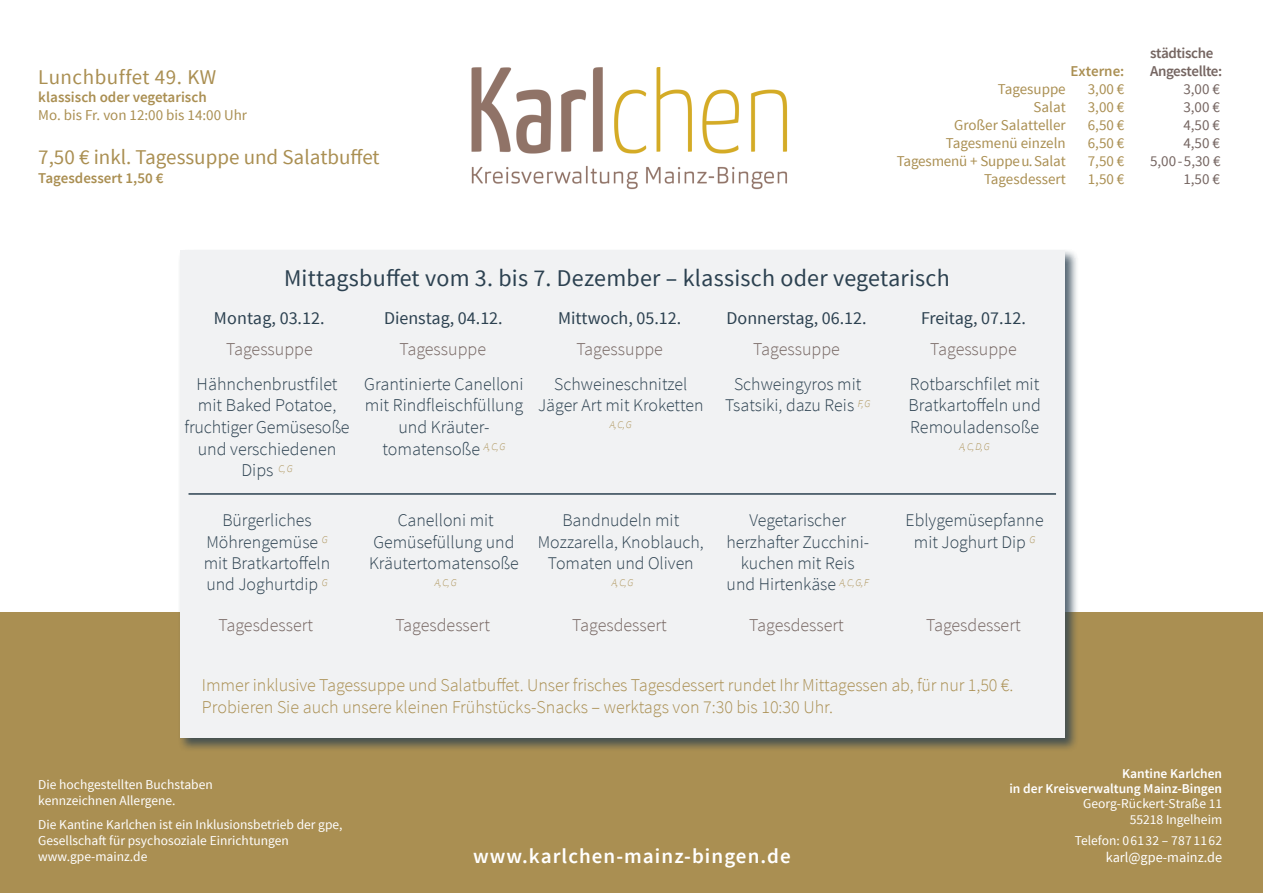
<style>
.page{position:relative;width:1263px;height:893px;background:#fff}
.page>*{position:absolute;margin:0;border:0;box-sizing:border-box;transform-origin:0 0}
.t1{font:24px "Source Sans Pro";letter-spacing:.01em;color:#2c4150}
.t2{font:21px "Source Sans Pro";color:#aa8f52}
.t3{font:600 21px "Source Sans Pro";letter-spacing:.05em;color:#fff}
.t4{font:21px "Source Sans Pro";letter-spacing:.025em;color:#aa8f52}
.t5{font:300 18px/21.6px "Source Sans Pro";color:#2c4150;text-align:center}
.t6{font:300 18px "Source Sans Pro";letter-spacing:-.005em;color:#aa8f52}
.t7{font:300 18px "Source Sans Pro";color:#756561}
.t8{font:18px "Source Sans Pro";color:#2c4150}
.t9{font:300 17.85px/21.5px "Source Sans Pro";color:#2c4150;text-align:center}
.t10{font:15px "Source Sans Pro";color:#aa8f52}
.t11{font:600 15px "Source Sans Pro";color:#aa8f52}
.t12{font:15px "Source Sans Pro";color:#756561}
.t13{font:600 15px "Source Sans Pro";letter-spacing:-.025em;color:#756561}
.t14{font:14.25px "Source Sans Pro";color:#fff}
.t15{font:13.5px "Source Sans Pro";color:#fff}
.t16{font:600 13.5px "Source Sans Pro";color:#fff}
.t17{font:13.5px "Source Sans Pro";letter-spacing:.02em;color:#fff}
.t18{font:italic 300 10.35px "Source Sans Pro";color:#aa8f52}
</style>
<div class="page">
<div style="left:0;top:612px;width:1263px;height:281px;background:#aa8f52"></div>
<div style="left:178px;top:248px;width:901px;height:505px;background:#2c4150;opacity:.8"></div>
<div style="left:180px;top:250px;width:884px;height:488px;background:#f1f2f3"></div>
<img style="left:471px;top:67px;width:317px;height:123px">
<hr style="left:189px;top:493px;width:867px;height:2px;background:#2c4150">
<p class="t4" style="left:38px;top:64px;width:179px">Lunchbuffet 49. KW</p>
<p class="t11" style="left:38px;top:88px;width:170px">klassisch oder vegetarisch</p>
<p class="t10" style="left:38px;top:106px;width:210px">Mo. bis Fr. von 12:00 bis 14:00 Uhr</p>
<p class="t2" style="left:38px;top:144px;width:343px">7,50 € inkl. Tagessuppe und Salatbuffet</p>
<p class="t11" style="left:38px;top:169px;width:127px">Tagesdessert 1,50 €</p>
<p class="t11" style="left:1070px;top:61px;width:55px">Externe:</p>
<p class="t10" style="left:1088px;top:79px;width:38px">3,00 €</p>
<p class="t10" style="left:1088px;top:97px;width:38px">3,00 €</p>
<p class="t10" style="left:1088px;top:115px;width:38px">6,50 €</p>
<p class="t10" style="left:1088px;top:133px;width:38px">6,50 €</p>
<p class="t10" style="left:1088px;top:151px;width:38px">7,50 €</p>
<p class="t10" style="left:1088px;top:169px;width:38px">1,50 €</p>
<p class="t10" style="left:998px;top:79px;width:69px">Tagesuppe</p>
<p class="t10" style="left:1033px;top:97px;width:34px">Salat</p>
<p class="t10" style="left:954px;top:115px;width:113px">Großer Salatteller</p>
<p class="t10" style="left:946px;top:133px;width:121px">Tagesmenü einzeln</p>
<p class="t10" style="left:897px;top:151px;width:170px">Tagesmenü + Suppe u. Salat</p>
<p class="t10" style="left:984px;top:169px;width:83px">Tagesdessert</p>
<p class="t13" style="left:1150px;top:43px;width:65px">städtische</p>
<p class="t13" style="left:1150px;top:61px;width:74px">Angestellte:</p>
<p class="t12" style="left:1183px;top:79px;width:38px">3,00 €</p>
<p class="t12" style="left:1183px;top:97px;width:38px">3,00 €</p>
<p class="t12" style="left:1183px;top:115px;width:38px">4,50 €</p>
<p class="t12" style="left:1183px;top:133px;width:38px">4,50 €</p>
<p class="t12" style="left:1150px;top:151px;width:72px">5,00 - 5,30 €</p>
<p class="t12" style="left:1183px;top:169px;width:38px">1,50 €</p>
<p class="t1" style="left:284px;top:263px;width:667px">Mittagsbuffet vom 3. bis 7. Dezember – klassisch oder vegetarisch</p>
<p class="t8" style="left:214px;top:306px;width:112px">Montag, 03.12.</p>
<p class="t8" style="left:384px;top:306px;width:120px">Dienstag, 04.12.</p>
<p class="t8" style="left:558px;top:306px;width:125px">Mittwoch, 05.12.</p>
<p class="t8" style="left:727px;top:306px;width:141px">Donnerstag, 06.12.</p>
<p class="t8" style="left:921px;top:306px;width:106px">Freitag, 07.12.</p>
<p class="t7" style="left:226px;top:339px;width:88px">Tagessuppe</p>
<p class="t7" style="left:399px;top:339px;width:88px">Tagessuppe</p>
<p class="t7" style="left:576px;top:339px;width:88px">Tagessuppe</p>
<p class="t7" style="left:753px;top:339px;width:88px">Tagessuppe</p>
<p class="t7" style="left:930px;top:339px;width:88px">Tagessuppe</p>
<p class="t5" style="left:197px;top:373px;width:142px">Hähnchenbrustfilet</p>
<p class="t5" style="left:184px;top:395px;width:167px">mit Baked Potatoe, fruchtiger Gemüsesoße und verschiedenen<br>Dips <sup>C,</sup> <sup>G</sup></p>
<p class="t9" style="left:206px;top:510px;width:123px">Bürgerliches<br>Möhrengemüse <sup>G</sup></p>
<p class="t9" style="left:204px;top:552px;width:128px">mit Bratkartoffeln</p>
<p class="t9" style="left:206px;top:574px;width:123px">und Joghurtdip <sup>G</sup></p>
<p class="t5" style="left:364px;top:373px;width:161px">Grantinierte Canelloni mit Rindfleischfüllung und Kräuter-</p>
<p class="t5" style="left:382px;top:438px;width:125px">tomatensoße <sup>A,</sup> <sup>C,</sup> <sup>G</sup></p>
<p class="t9" style="left:538px;top:373px;width:167px">Schweineschnitzel<br>Jäger Art mit Kroketten</p>
<p class="t18" style="left:610px;top:419px;width:23px">A, C, G</p>
<p class="t9" style="left:398px;top:510px;width:98px">Canelloni mit</p>
<p class="t9" style="left:369px;top:531px;width:151px;text-align:left">Gemüsefüllung und<br>Kräutertomatensoße</p>
<p class="t18" style="left:435px;top:576px;width:23px">A, C, G</p>
<p class="t9" style="left:562px;top:510px;width:118px">Bandnudeln mit</p>
<p class="t9" style="left:538px;top:531px;width:168px">Mozzarella, Knoblauch,<br>Tomaten und Oliven</p>
<p class="t18" style="left:612px;top:576px;width:23px">A, C, G</p>
<p class="t9" style="left:734px;top:373px;width:129px">Schweingyros mit</p>
<p class="t9" style="left:725px;top:394px;width:147px">Tsatsiki, dazu Reis <sup>F,</sup> <sup>G</sup></p>
<p class="t9" style="left:749px;top:510px;width:98px">Vegetarischer</p>
<p class="t9" style="left:726px;top:531px;width:144px">herzhafter Zucchini&shy;kuchen mit Reis</p>
<p class="t9" style="left:727px;top:574px;width:144px">und Hirtenkäse <sup>A,</sup> <sup>C,</sup> <sup>G,</sup> <sup>F</sup></p>
<p class="t5" style="left:910px;top:373px;width:131px">Rotbarschfilet mit</p>
<p class="t5" style="left:908px;top:395px;width:134px;text-align:left">Bratkartoffeln und<br>Remouladensoße</p>
<p class="t18" style="left:959px;top:440px;width:32px">A, C, D, G</p>
<p class="t9" style="left:906px;top:510px;width:140px">Eblygemüsepfanne</p>
<p class="t9" style="left:914px;top:531px;width:123px">mit Joghurt Dip <sup>G</sup></p>
<p class="t7" style="left:218px;top:614px;width:96px">Tagesdessert</p>
<p class="t7" style="left:395px;top:614px;width:96px">Tagesdessert</p>
<p class="t7" style="left:572px;top:614px;width:96px">Tagesdessert</p>
<p class="t7" style="left:749px;top:614px;width:96px">Tagesdessert</p>
<p class="t7" style="left:926px;top:614px;width:96px">Tagesdessert</p>
<p class="t6" style="left:202px;top:674px;width:813px">Immer inklusive Tagessuppe und Salatbuffet. Unser frisches Tagesdessert rundet Ihr Mittagessen ab, für nur 1,50 €.</p>
<p class="t6" style="left:202px;top:696px;width:633px">Probieren Sie auch unsere kleinen Frühstücks-Snacks – werktags von 7:30 bis 10:30 Uhr.</p>
<p class="t15" style="left:38px;top:776px;width:176px">Die hochgestellten Buchstaben</p>
<p class="t15" style="left:38px;top:792px;width:139px">kennzeichnen Allergene.</p>
<p class="t15" style="left:38px;top:816px;width:306px">Die Kantine Karlchen ist ein Inklusionsbetrieb der gpe,</p>
<p class="t15" style="left:38px;top:832px;width:252px">Gesellschaft für psychosoziale Einrichtungen</p>
<p class="t15" style="left:38px;top:848px;width:111px">www.gpe-mainz.de</p>
<p class="t3" style="left:473px;top:843px;width:319px">www.karlchen-mainz-bingen.de</p>
<p class="t16" style="left:1122px;top:765px;width:102px">Kantine Karlchen</p>
<p class="t16" style="left:1009px;top:780px;width:214px">in der Kreisverwaltung Mainz-Bingen</p>
<p class="t15" style="left:1083px;top:795px;width:140px">Georg-Rückert-Straße 11</p>
<p class="t15" style="left:1130px;top:811px;width:94px">55218 Ingelheim</p>
<p class="t17" style="left:1075px;top:832px;width:149px">Telefon: 06132 – 7871162</p>
<p class="t14" style="left:1106px;top:848px;width:118px">karl@gpe-mainz.de</p>
</div>
